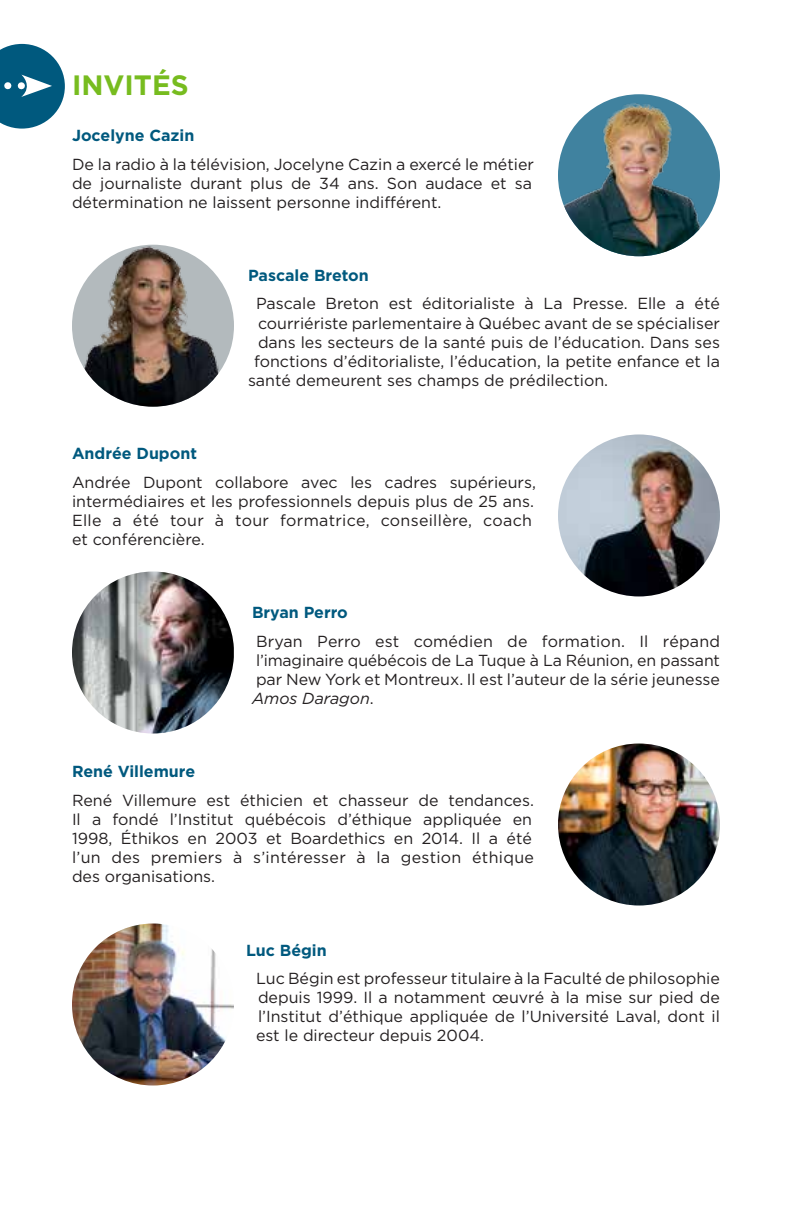
<style>
.page{position:relative;width:792px;height:1224px;background:#fff}
.page>*{position:absolute;margin:0;border:0;box-sizing:border-box;transform-origin:0 0}
.t1{font:700 28px "Gotham";color:#77bc1f}
.t2{font:16px/19.2px "Gotham";color:#231f20}
.t3{font:700 16px "Gotham";color:#00597e}
.s1{font-style:italic}
</style>
<div class="page">
<img style="left:72px;top:572px;width:162px;height:162px;border-radius:80px">
<img style="left:558px;top:744px;width:162px;height:162px;border-radius:81px">
<img style="left:558px;top:94px;width:162px;height:162px;border-radius:81px">
<img style="left:72px;top:924px;width:162px;height:162px;border-radius:81px">
<img style="left:72px;top:245px;width:162px;height:162px;border-radius:81px">
<img style="left:558px;top:434px;width:162px;height:162px;border-radius:81px">
<svg style="left:0;top:44px;width:65px;height:85px"></svg>
<h1 class="t1" style="left:72px;top:69px;width:118px">INVITÉS</h1>
<p class="t3" style="left:72px;top:126px;width:124px">Jocelyne Cazin</p>
<p class="t2" style="left:72px;top:154px;width:464px">De la radio à la télévision, Jocelyne Cazin a exercé le métier de journaliste durant plus de 34 ans. Son audace et sa détermination ne laissent personne indifférent.</p>
<p class="t3" style="left:248px;top:266px;width:122px">Pascale Breton</p>
<p class="t2" style="left:256px;top:294px;width:465px">Pascale Breton est éditorialiste à La Presse. Elle a été</p>
<p class="t2" style="left:258px;top:313px;width:464px">courriériste parlementaire à Québec avant de se spécialiser</p>
<p class="t2" style="left:258px;top:332px;width:463px">dans les secteurs de la santé puis de l’éducation. Dans ses</p>
<p class="t2" style="left:254px;top:351px;width:467px">fonctions d’éditorialiste, l’éducation, la petite enfance et la</p>
<p class="t2" style="left:248px;top:371px;width:362px">santé demeurent ses champs de prédilection.</p>
<p class="t3" style="left:72px;top:444px;width:127px">Andrée Dupont</p>
<p class="t2" style="left:72px;top:472px;width:466px">Andrée Dupont collabore avec les cadres supérieurs, intermédiaires et les professionnels depuis plus de 25 ans.<br>Elle a été tour à tour formatrice, conseillère, coach et conférencière.</p>
<p class="t3" style="left:252px;top:603px;width:97px">Bryan Perro</p>
<p class="t2" style="left:252px;top:631px;width:470px;text-align:justify">Bryan Perro est comédien de formation. Il répand l’imaginaire québécois de La Tuque à La Réunion, en passant par New York et Montreux. Il est l’auteur de la série jeunesse <span class="s1">Amos Daragon</span>.</p>
<p class="t3" style="left:72px;top:762px;width:125px">René Villemure</p>
<p class="t2" style="left:72px;top:790px;width:464px">René Villemure est éthicien et chasseur de tendances.<br>Il a fondé l’Institut québécois d’éthique appliquée en 1998, Éthikos en 2003 et Boardethics en 2014. Il a été l’un des premiers à s’intéresser à la gestion éthique des organisations.</p>
<p class="t3" style="left:246px;top:941px;width:82px">Luc Bégin</p>
<p class="t2" style="left:256px;top:968px;width:466px;text-align:justify">Luc Bégin est professeur titulaire à la Faculté de philosophie depuis 1999. Il a notamment œuvré à la mise sur pied de l’Institut d’éthique appliquée de l’Université Laval, dont il est le directeur depuis 2004.</p>
</div>
